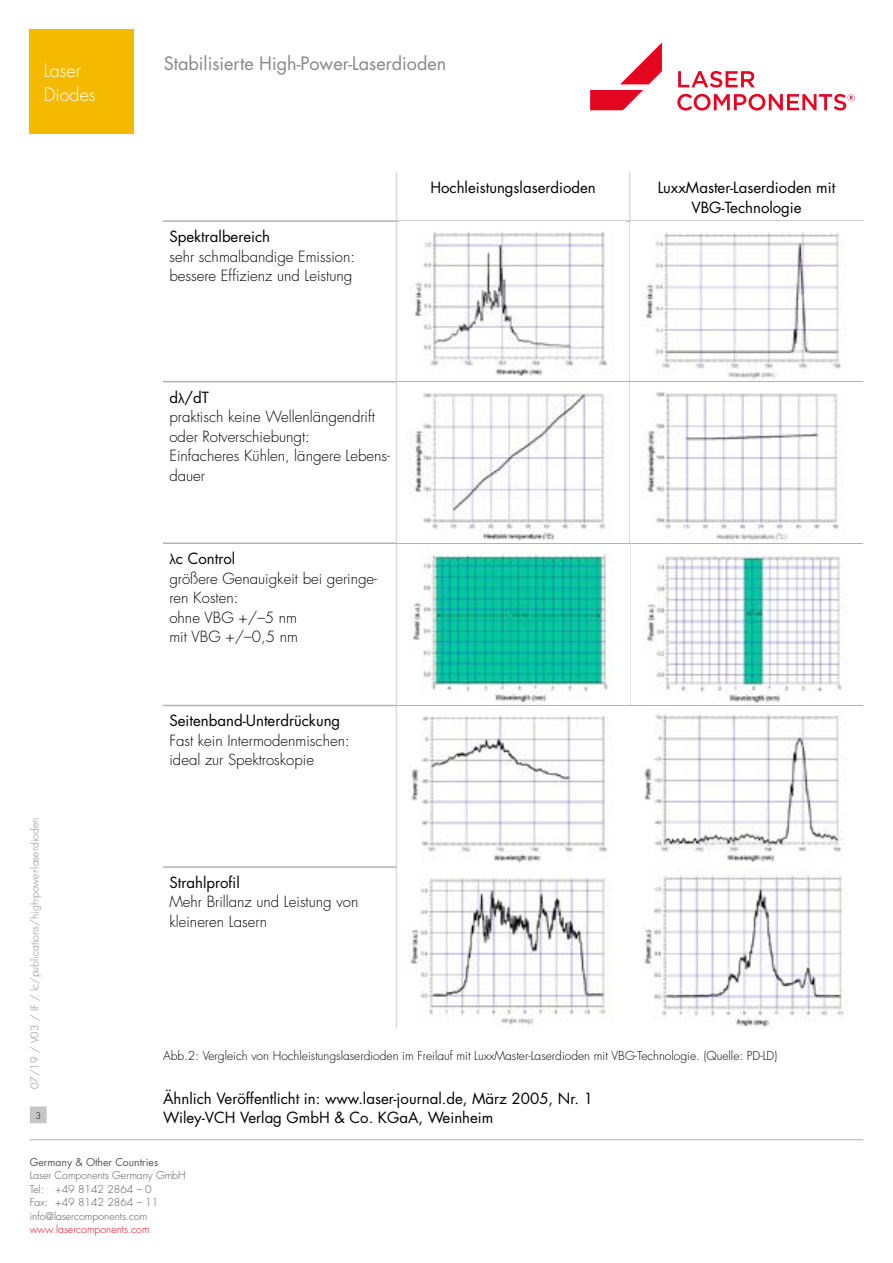
<style>
.page{position:relative;width:893px;height:1263px;background:#fff}
.page>*{position:absolute;margin:0;border:0;box-sizing:border-box;transform-origin:0 0}
.t1{font:18px "Futura Std";color:#878787}
.t2{font:300 18px/24px "Futura Std";color:#fff}
.t3{font:300 15px/19.5px "Futura Std";color:#000}
.t4{font:15px/19.5px "Futura Std";color:#000;text-align:center}
.t5{font:300 12px "Futura Std";color:#000}
.t6{font:300 10.5px/13.5px "Futura Std";color:#575756}
.t7{font:300 10.5px "Futura Std";color:#878787}
.t8{font:300 10.5px "Futura Std";color:#e30613}
.t9{font:10.5px "Futura Std";color:#575756}
.t10{font:300 9px "Futura Std";color:#000}
.s1{font-weight:400}
.s2{font-family:"Futura Math";font-weight:400}
</style>
<div class="page">
<hr style="left:30px;top:1139px;width:833px;height:1px;background:#c6c6c6">
<div style="left:31px;top:1107px;width:15px;height:16px;background:#c6c6c6"></div>
<div style="left:30px;top:1106px;width:17px;height:17px;border:1px solid #c6c6c6"></div>
<svg style="left:677px;top:71px;width:178px;height:40px"></svg>
<svg style="left:590px;top:43px;width:72px;height:67px"></svg>
<hr style="left:396px;top:172px;width:1px;height:48px;background:#dadada">
<hr style="left:629px;top:172px;width:2px;height:48px;background:#dadada">
<hr style="left:396px;top:222px;width:1px;height:159px;background:#dadada">
<hr style="left:629px;top:222px;width:2px;height:159px;background:#dadada">
<hr style="left:396px;top:382px;width:1px;height:160px;background:#dadada">
<hr style="left:629px;top:382px;width:2px;height:160px;background:#dadada">
<hr style="left:396px;top:544px;width:1px;height:161px;background:#dadada">
<hr style="left:629px;top:544px;width:2px;height:161px;background:#dadada">
<hr style="left:396px;top:706px;width:1px;height:160px;background:#dadada">
<hr style="left:629px;top:706px;width:2px;height:160px;background:#dadada">
<hr style="left:396px;top:868px;width:1px;height:161px;background:#dadada">
<hr style="left:629px;top:868px;width:2px;height:161px;background:#dadada">
<hr style="left:163px;top:220px;width:233px;height:2px;background:#b3b2b2">
<hr style="left:396px;top:220px;width:234px;height:2px;background:#b3b2b2">
<hr style="left:630px;top:220px;width:233px;height:2px;background:#b3b2b2">
<hr style="left:163px;top:381px;width:233px;height:1px;background:#b3b2b2">
<hr style="left:396px;top:381px;width:234px;height:1px;background:#b3b2b2">
<hr style="left:630px;top:381px;width:233px;height:1px;background:#b3b2b2">
<hr style="left:163px;top:542px;width:233px;height:2px;background:#b3b2b2">
<hr style="left:396px;top:542px;width:234px;height:2px;background:#b3b2b2">
<hr style="left:630px;top:542px;width:233px;height:2px;background:#b3b2b2">
<hr style="left:163px;top:705px;width:233px;height:1px;background:#b3b2b2">
<hr style="left:396px;top:705px;width:234px;height:1px;background:#b3b2b2">
<hr style="left:630px;top:705px;width:233px;height:1px;background:#b3b2b2">
<hr style="left:163px;top:866px;width:233px;height:2px;background:#b3b2b2">
<hr style="left:396px;top:866px;width:234px;height:2px;background:#b3b2b2">
<hr style="left:630px;top:866px;width:233px;height:2px;background:#b3b2b2">
<img style="left:411px;top:232px;width:197px;height:144px">
<img style="left:645px;top:232px;width:196px;height:309px">
<img style="left:409px;top:382px;width:196px;height:159px">
<img style="left:409px;top:554px;width:202px;height:310px">
<img style="left:644px;top:555px;width:200px;height:307px">
<img style="left:410px;top:878px;width:202px;height:148px">
<img style="left:644px;top:875px;width:200px;height:152px">
<div style="left:30px;top:30px;width:104px;height:104px;background:#f5ba00"></div>
<p class="t2" style="left:44px;top:59px;width:53px">Laser<br>Diodes</p>
<p class="t7" style="left:28px;top:1089px;width:273px;rotate:-90deg">07/19 / V03 / IF / lc/publications/high-power-laserdioden</p>
<p class="t10" style="left:35px;top:1110px;width:7px">3</p>
<p class="t1" style="left:164px;top:52px;width:284px">Stabilisierte High-Power-Laserdioden</p>
<p class="t4" style="left:169px;top:227px;width:102px">Spektralbereich</p>
<p class="t3" style="left:169px;top:247px;width:187px">sehr schmalbandige Emission: bessere Effizienz und Leistung</p>
<p class="t4" style="left:430px;top:178px;width:167px">Hochleistungslaserdioden</p>
<p class="t4" style="left:658px;top:178px;width:179px">LuxxMaster-Laserdioden mit<br>VBG-Technologie</p>
<p class="t3" style="left:169px;top:388px;width:222px"><span class="s1">d</span><span class="s2">l</span><span class="s1">/dT<br></span>praktisch keine Wellenlängendrift oder Rotverschiebungt:<br>Einfacheres Kühlen, längere Lebens&shy;dauer</p>
<p class="t3" style="left:169px;top:549px;width:209px"><span class="s2">l</span><span class="s1">c Control<br></span>größere Genauigkeit bei geringe&shy;ren Kosten:<br>ohne VBG +/–5 nm<br>mit VBG +/–0,5 nm</p>
<p class="t4" style="left:169px;top:711px;width:172px">Seitenband-Unterdrückung</p>
<p class="t3" style="left:169px;top:731px;width:182px">Fast kein Intermodenmischen: ideal zur Spektroskopie</p>
<p class="t4" style="left:169px;top:873px;width:72px">Strahlprofil</p>
<p class="t3" style="left:169px;top:893px;width:190px">Mehr Brillanz und Leistung von kleineren Lasern</p>
<p class="t5" style="left:163px;top:1048px;width:616px">Abb.2: Vergleich von Hochleistungslaserdioden im Freilauf mit LuxxMaster-Laserdioden mit VBG-Technologie. (Quelle: PD-LD)</p>
<p class="t4" style="left:163px;top:1089px;width:431px;text-align:left">Ähnlich Veröffentlicht in: www.laser-journal.de, März 2005, Nr. 1<br>Wiley-VCH Verlag GmbH &amp; Co. KGaA, Weinheim</p>
<p class="t9" style="left:30px;top:1155px;width:130px">Germany &amp; Other Countries</p>
<p class="t6" style="left:30px;top:1169px;width:157px">Laser Components Germany GmbH<br>Tel: +49 8142 2864 – 0<br>Fax: +49 8142 2864 – 11 info@lasercomponents.com</p>
<p class="t8" style="left:30px;top:1223px;width:121px">www.lasercomponents.com</p>
</div>
